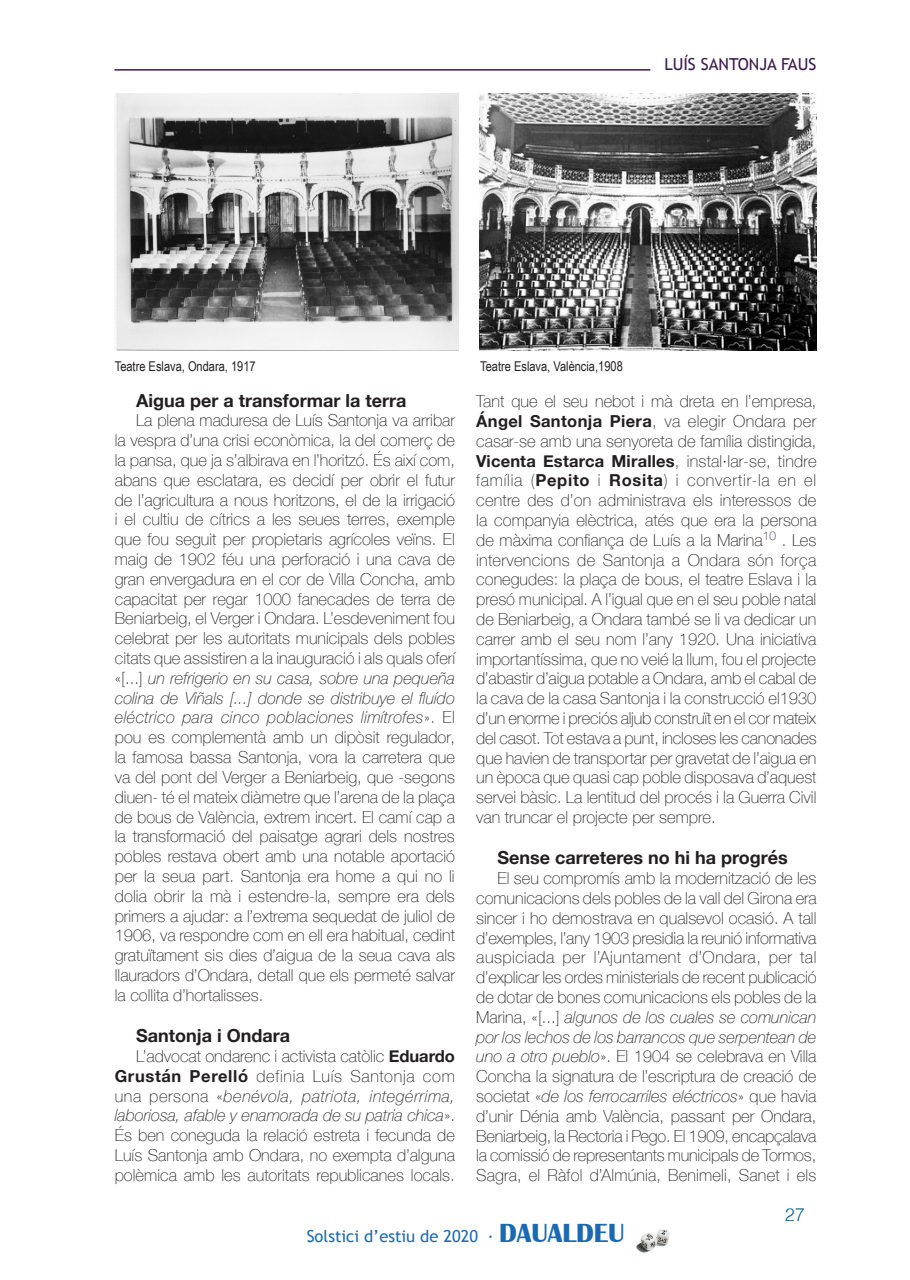
<style>
.page{position:relative;width:910px;height:1280px;background:#fff}
.page>*{position:absolute;margin:0;border:0;box-sizing:border-box;transform-origin:0 0}
.t1{font:700 18px "Helvetica Neue";color:#231f20}
.t2{font:300 18px "Helvetica";color:#0e6094}
.t3{font:100 16.5px/19.8px "Helvetica Neue";color:#231f20;text-align:justify}
.t4{font:16.5px "Trebuchet MS";color:#1a69b2}
.t5{font:16.5px "Trebuchet MS";color:#3b1a4e}
.t6{font:13.5px "Arial Narrow";color:#231f20}
.s1{font-style:italic}
.s2{font-weight:700}
.s3{font-family:"Britannic";font-weight:700;font-size:27px}
</style>
<div class="page">
<img style="left:636px;top:1229px;width:34px;height:24px">
<img style="left:115px;top:94px;width:343px;height:257px">
<img style="left:479px;top:94px;width:337px;height:257px">
<hr style="left:114px;top:69px;width:536px;height:2px;background:#3b1a4e">
<p class="t5" style="left:664px;top:55px;width:154px">LUÍS SANTONJA FAUS</p>
<p class="t6" style="left:115px;top:357px;width:142px">Teatre Eslava, Ondara, 1917</p>
<p class="t6" style="left:480px;top:357px;width:144px">Teatre Eslava, València,1908</p>
<p class="t1" style="left:136px;top:386px;width:272px">Aigua per a transformar la terra</p>
<p class="t3" style="left:115px;top:410px;width:342px;text-indent:21px">La plena maduresa de Luís Santonja va arribar la vespra d’una crisi econòmica, la del comerç de la pansa, que ja s’albirava en l’horitzó. És així com, abans que esclatara, es decidí per obrir el futur de l’agricultura a nous horitzons, el de la irrigació i el cultiu de cítrics a les seues terres, exemple que fou seguit per propietaris agrícoles veïns. El maig de 1902 féu una perforació i una cava de gran envergadura en el cor de Villa Concha, amb capacitat per regar 1000 fanecades de terra de Beniarbeig, el Verger i Ondara. L’esdeveniment fou celebrat per les autoritats municipals dels pobles citats que assistiren a la inauguració i als quals oferí «[...] <span class="s1">un refrigerio en su casa, sobre una pequeña colina de Viñals [...] donde se distribuye el fluído eléctrico para cinco poblaciones limítrofes</span>». El pou es complementà amb un dipòsit regulador, la famosa bassa Santonja, vora la carretera que va del pont del Verger a Beniarbeig, que -segons diuen- té el mateix diàmetre que l’arena de la plaça de bous de València, extrem incert. El camí cap a la transformació del paisatge agrari dels nostres pobles restava obert amb una notable aportació per la seua part. Santonja era home a qui no li dolia obrir la mà i estendre-la, sempre era dels primers a ajudar: a l’extrema sequedat de juliol de 1906, va respondre com en ell era habitual, cedint gratuïtament sis dies d’aigua de la seua cava als llauradors d’Ondara, detall que els permeté salvar la collita d’hortalisses.</p>
<p class="t1" style="left:136px;top:1021px;width:156px">Santonja i Ondara</p>
<p class="t3" style="left:115px;top:1045px;width:342px;text-indent:21px">L’advocat ondarenc i activista catòlic <span class="s2">Eduardo Grustán Perelló</span> definia Luís Santonja com una persona «<span class="s1">benévola, patriota, integérrima, laboriosa, afable y enamorada de su patria chica</span>».<br>És ben coneguda la relació estreta i fecunda de Luís Santonja amb Ondara, no exempta d’alguna polèmica amb les autoritats republicanes locals.</p>
<p class="t3" style="left:476px;top:391px;width:342px">Tant que el seu nebot i mà dreta en l’empresa, <span class="s2">Ángel Santonja Piera</span>, va elegir Ondara per casar-se amb una senyoreta de família distingida, <span class="s2">Vicenta Estarca Miralles</span>, instal·lar-se, tindre família (<span class="s2">Pepito</span> i <span class="s2">Rosita</span>) i convertir-la en el centre des d’on administrava els interessos de la companyia elèctrica, atés que era la persona de màxima confiança de Luís a la Marina<sup>10</sup> . Les intervencions de Santonja a Ondara són força conegudes: la plaça de bous, el teatre Eslava i la presó municipal. A l’igual que en el seu poble natal de Beniarbeig, a Ondara també se li va dedicar un carrer amb el seu nom l’any 1920. Una iniciativa importantíssima, que no veié la llum, fou el projecte d’abastir d’aigua potable a Ondara, amb el cabal de la cava de la casa Santonja i la construcció el1930 d’un enorme i preciós aljub construït en el cor mateix del casot. Tot estava a punt, incloses les canonades que havien de transportar per gravetat de l’aigua en un època que quasi cap poble disposava d’aquest servei bàsic. La lentitud del procés i la Guerra Civil van truncar el projecte per sempre.</p>
<p class="t1" style="left:497px;top:844px;width:292px">Sense carreteres no hi ha progrés</p>
<p class="t3" style="left:476px;top:868px;width:342px;text-indent:21px">El seu compromís amb la modernització de les comunicacions dels pobles de la vall del Girona era sincer i ho demostrava en qualsevol ocasió. A tall d’exemples, l’any 1903 presidia la reunió informativa auspiciada per l’Ajuntament d’Ondara, per tal d’explicar les ordes ministerials de recent publicació de dotar de bones comunicacions els pobles de la Marina, «[...] <span class="s1">algunos de los cuales se comunican por los lechos de los barrancos que serpentean de uno a otro pueblo</span>». El 1904 se celebrava en Villa Concha la signatura de l’escriptura de creació de societat «<span class="s1">de los ferrocarriles eléctricos</span>» que havia d’unir Dénia amb València, passant per Ondara, Beniarbeig, la Rectoria i Pego. El 1909, encapçalava la comissió de representants municipals de Tormos, Sagra, el Ràfol d’Almúnia, Benimeli, Sanet i els</p>
<p class="t2" style="left:785px;top:1199px;width:22px">27</p>
<p class="t4" style="left:307px;top:1226px;width:319px">Solstici d’estiu de 2020 · <span class="s3">DAUALDEU</span></p>
</div>
